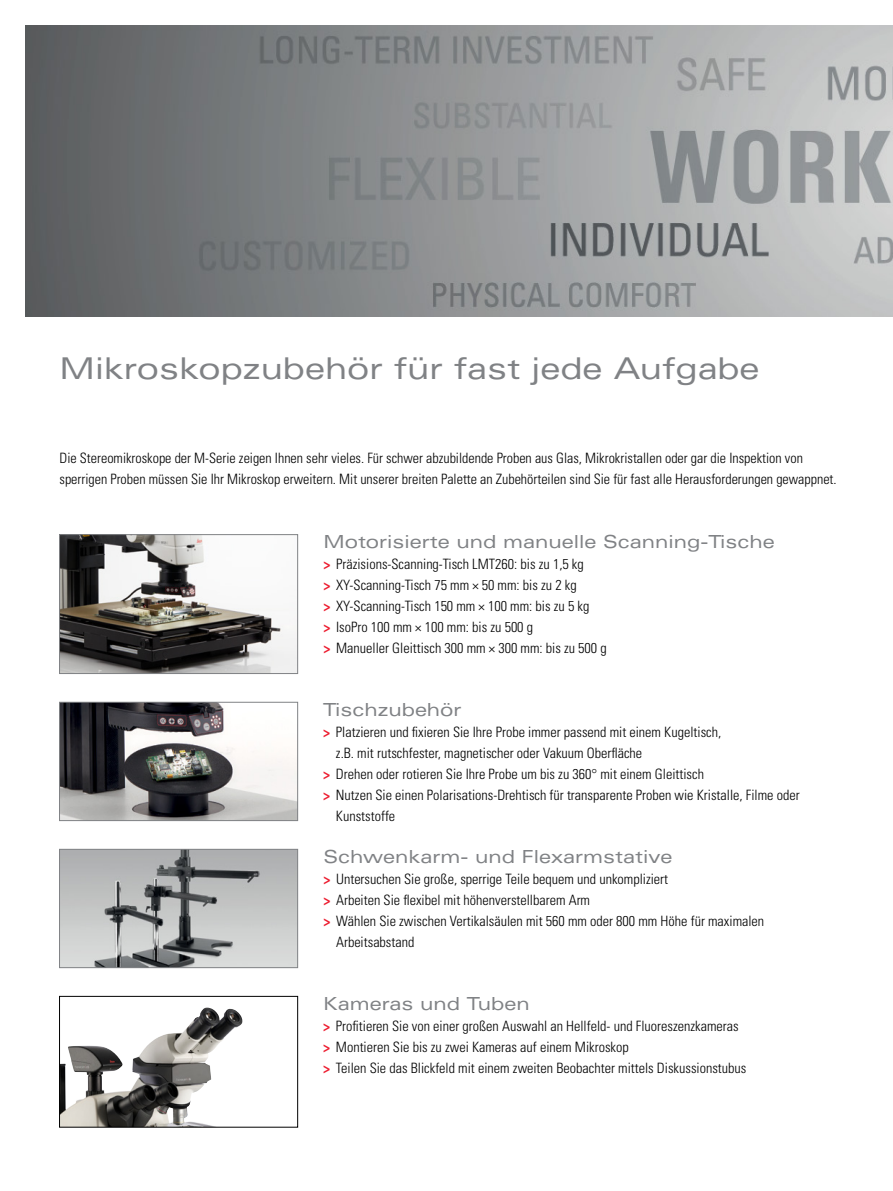
<style>
.page{position:relative;width:893px;height:1191px;background:#fff}
.page>*{position:absolute;margin:0;border:0;box-sizing:border-box;transform-origin:0 0}
.t1{font:expanded 30px "Univers LT Std";color:#808285}
.t2{font:expanded 18px "Univers LT Std";color:#808285}
.t3{font:300 condensed 14.25px/21px "Univers LT Std";color:#000}
.s1{font-weight:700;color:#ed1c2f}
</style>
<div class="page">
<img style="left:26px;top:26px;width:867px;height:291px">
<img style="left:61px;top:536px;width:235px;height:136px">
<div style="left:59px;top:534px;width:239px;height:140px;border:1px solid #808285"></div>
<img style="left:61px;top:704px;width:235px;height:115px">
<div style="left:59px;top:702px;width:239px;height:119px;border:1px solid #808285"></div>
<img style="left:61px;top:851px;width:235px;height:115px">
<div style="left:59px;top:849px;width:239px;height:119px;border:1px solid #808285"></div>
<img style="left:61px;top:1008px;width:158px;height:117px">
<div style="left:59px;top:996px;width:239px;height:131px;border:1px solid #000"></div>
<h1 class="t1" style="left:60px;top:351px;width:701px">Mikroskopzubehör für fast jede Aufgabe</h1>
<p class="t3" style="left:60px;top:448px;width:779px">Die Stereomikroskope der M-Serie zeigen Ihnen sehr vieles. Für schwer abzubildende Proben aus Glas, Mikrokristallen oder gar die Inspektion von sperrigen Proben müssen Sie Ihr Mikroskop erweitern. Mit unserer breiten Palette an Zubehörteilen sind Sie für fast alle Herausforderungen gewappnet.</p>
<p class="t2" style="left:323px;top:530px;width:453px">Motorisierte und manuelle Scanning-Tische</p>
<p class="t3" style="left:323px;top:553px;width:285px"><span class="s1">&gt;</span> Präzisions-Scanning-Tisch LMT260: bis zu 1,5 kg<br><span class="s1">&gt;</span> XY-Scanning-Tisch 75 mm × 50 mm: bis zu 2 kg<br><span class="s1">&gt;</span> XY-Scanning-Tisch 150 mm × 100 mm: bis zu 5 kg<br><span class="s1">&gt;</span> IsoPro 100 mm × 100 mm: bis zu 500 g<br><span class="s1">&gt;</span> Manueller Gleittisch 300 mm × 300 mm: bis zu 500 g</p>
<p class="t2" style="left:323px;top:698px;width:140px">Tischzubehör</p>
<p class="t3" style="left:323px;top:721px;width:400px"><span class="s1">&gt;</span> Platzieren und fixieren Sie Ihre Probe immer passend mit einem Kugeltisch,</p>
<p class="t3" style="left:336px;top:742px;width:308px">z.B. mit rutschfester, magnetischer oder Vakuum Oberfläche</p>
<p class="t3" style="left:323px;top:763px;width:382px"><span class="s1">&gt;</span> Drehen oder rotieren Sie Ihre Probe um bis zu 360° mit einem Gleittisch</p>
<p class="t3" style="left:323px;top:784px;width:478px"><span class="s1">&gt;</span> Nutzen Sie einen Polarisations-Drehtisch für transparente Proben wie Kristalle, Filme oder</p>
<p class="t3" style="left:336px;top:805px;width:61px">Kunststoffe</p>
<p class="t2" style="left:323px;top:845px;width:351px">Schwenkarm- und Flexarmstative</p>
<p class="t3" style="left:323px;top:868px;width:346px"><span class="s1">&gt;</span> Untersuchen Sie große, sperrige Teile bequem und unkompliziert</p>
<p class="t3" style="left:323px;top:889px;width:268px"><span class="s1">&gt;</span> Arbeiten Sie flexibel mit höhenverstellbarem Arm</p>
<p class="t3" style="left:323px;top:910px;width:442px"><span class="s1">&gt;</span> Wählen Sie zwischen Vertikalsäulen mit 560 mm oder 800 mm Höhe für maximalen</p>
<p class="t3" style="left:336px;top:931px;width:80px">Arbeitsabstand</p>
<p class="t2" style="left:323px;top:992px;width:208px">Kameras und Tuben</p>
<p class="t3" style="left:323px;top:1015px;width:425px"><span class="s1">&gt;</span> Profitieren Sie von einer großen Auswahl an Hellfeld- und Fluoreszenzkameras <span class="s1">&gt;</span> Montieren Sie bis zu zwei Kameras auf einem Mikroskop<br><span class="s1">&gt;</span> Teilen Sie das Blickfeld mit einem zweiten Beobachter mittels Diskussionstubus</p>
</div>
